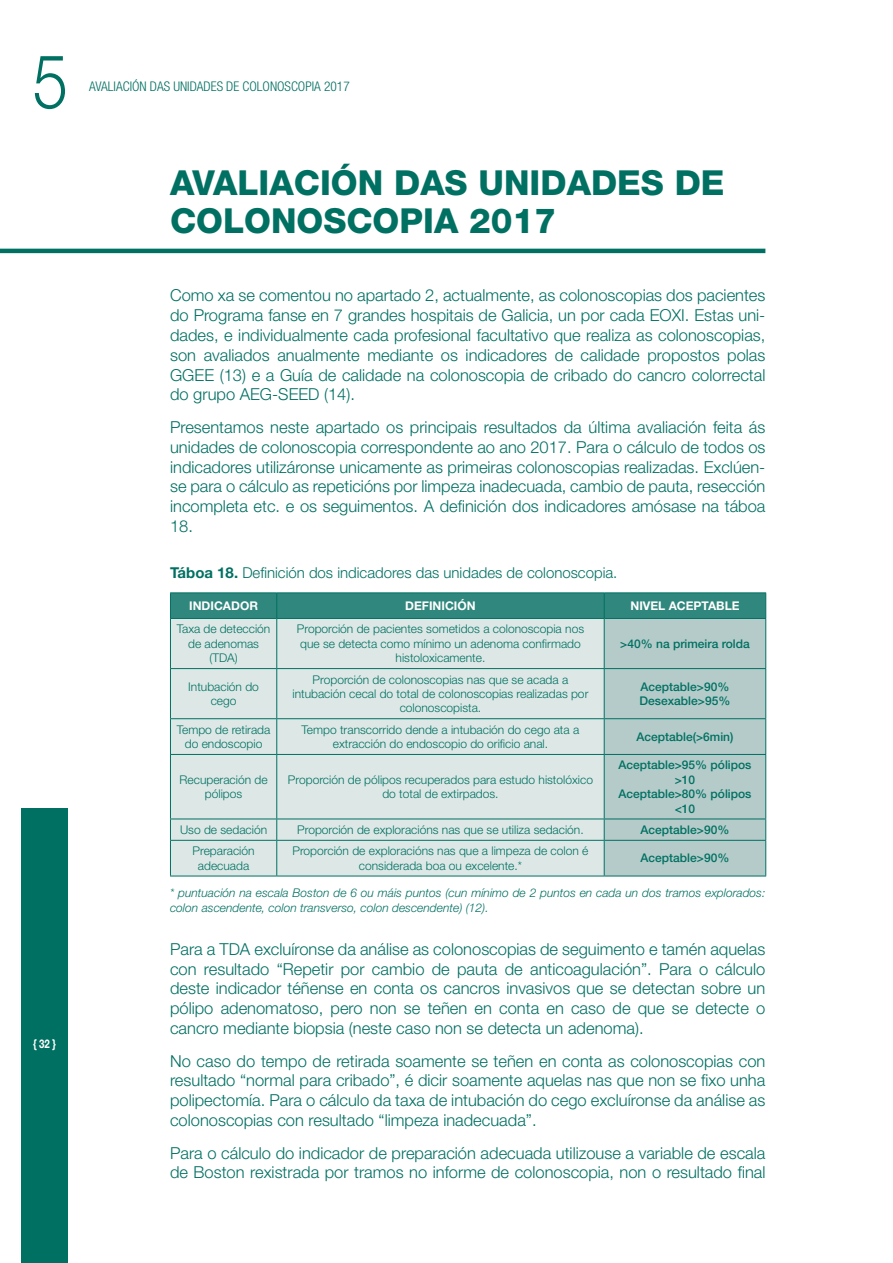
<style>
.page{position:relative;width:893px;height:1263px;background:#fff}
.page>*{position:absolute;margin:0;border:0;box-sizing:border-box;transform-origin:0 0}
.t1{font:300 75px "Helvetica Neue LT Std";color:#007062;scale:.85 1}
.t2{font:800 34.5px/38px "Helvetica Neue LT Std";color:#007062}
.PAR__0_0{font:300 16.5px/19.8px "Helvetica Neue LT Std";color:#007062;text-align:justify}
.TAB-00{font:300 15px "Helvetica Neue LT Std";color:#007062}
.t3{font:300 condensed 13.35px "Helvetica Neue LT Std";color:#007062}
.TAB-04{font:300 12px/14.4px "Helvetica Neue LT Std";color:#007062;text-align:center}
.TAB-05{font:italic 300 12px/14.4px "Helvetica Neue LT Std";color:#007062}
.TAB-03{font:500 12px/14.4px "Helvetica Neue LT Std";color:#007062;text-align:center}
.TAB-01{font:700 12px "Helvetica Neue LT Std";color:#fff}
.TAB-01-2{font:700 12px "Helvetica Neue LT Std";color:#fff;scale:.8 1}
.s1{font-weight:700}
</style>
<div class="page">
<div style="left:21px;top:808px;width:47px;height:455px;background:#007062"></div>
<hr style="left:170px;top:876px;width:107px;height:1px;background:#007062">
<hr style="left:277px;top:876px;width:327px;height:1px;background:#007062">
<hr style="left:170px;top:592px;width:107px;height:1px;background:#007062">
<hr style="left:277px;top:592px;width:327px;height:1px;background:#007062">
<hr style="left:604px;top:592px;width:162px;height:1px;background:#007062">
<svg style="left:170px;top:593px;width:596px;height:283px;background:#bdd4d1"></svg>
<hr style="left:604px;top:841px;width:1px;height:35px;background:#007062">
<hr style="left:765px;top:841px;width:1px;height:35px;background:#007062">
<hr style="left:604px;top:876px;width:162px;height:1px;background:#007062">
<hr style="left:0;top:249px;width:765px;height:4px;background:#007062">
<h1 class="t1" style="left:33px;top:35px;width:43px">5</h1>
<p class="TAB-01-2" style="left:33px;top:1036px;width:30px">{ 32 }</p>
<p class="t3" style="left:89px;top:79px;width:262px">AVALIACIÓN DAS UNIDADES DE COLONOSCOPIA 2017</p>
<h1 class="t2" style="left:170px;top:163px;width:556px">AVALIACIÓN DAS UNIDADES DE<br>COLONOSCOPIA 2017</h1>
<p class="PAR__0_0" style="left:170px;top:285px;width:597px">Como xa se comentou no apartado 2, actualmente, as colonoscopias dos pacientes do Programa fanse en 7 grandes hospitais de Galicia, un por cada EOXI. Estas uni&shy;dades, e individualmente cada profesional facultativo que realiza as colonoscopias, son avaliados anualmente mediante os indicadores de calidade propostos polas GGEE (13) e a Guía de calidade na colonoscopia de cribado do cancro colorrectal do grupo AEG-SEED (14).</p>
<p class="PAR__0_0" style="left:170px;top:417px;width:597px">Presentamos neste apartado os principais resultados da última avaliación feita ás unidades de colonoscopia correspondente ao ano 2017. Para o cálculo de todos os indicadores utilizáronse unicamente as primeiras colonoscopias realizadas. Exclúen&shy;se para o cálculo as repeticións por limpeza inadecuada, cambio de pauta, resección incompleta etc. e os seguimentos. A definición dos indicadores amósase na táboa 18.</p>
<p class="TAB-00" style="left:170px;top:563px;width:449px"><span class="s1">Táboa 18.</span> Definición dos indicadores das unidades de colonoscopia.</p>
<p class="TAB-01" style="left:189px;top:598px;width:70px">INDICADOR</p>
<p class="TAB-01" style="left:405px;top:598px;width:72px">DEFINICIÓN</p>
<p class="TAB-01" style="left:630px;top:598px;width:111px">NIVEL ACEPTABLE</p>
<p class="TAB-04" style="left:177px;top:622px;width:95px">Taxa de detección de adenomas (TDA)</p>
<p class="TAB-04" style="left:297px;top:622px;width:289px">Proporción de pacientes sometidos a colonoscopia nos que se detecta como mínimo un adenoma confirmado histoloxicamente.</p>
<p class="TAB-03" style="left:620px;top:636px;width:131px">&gt;40% na primeira rolda</p>
<p class="TAB-04" style="left:188px;top:679px;width:72px">Intubación do cego</p>
<p class="TAB-04" style="left:293px;top:672px;width:297px">Proporción de colonoscopias nas que se acada a intubación cecal do total de colonoscopias realizadas por colonoscopista.</p>
<p class="TAB-03" style="left:641px;top:679px;width:90px">Aceptable&gt;90%</p>
<p class="TAB-03" style="left:640px;top:693px;width:92px">Desexable&gt;95%</p>
<p class="TAB-04" style="left:177px;top:722px;width:95px">Tempo de retirada do endoscopio</p>
<p class="TAB-04" style="left:302px;top:722px;width:279px">Tempo transcorrido dende a intubación do cego ata a extracción do endoscopio do orificio anal.</p>
<p class="TAB-03" style="left:636px;top:729px;width:99px">Aceptable(&gt;6min)</p>
<p class="TAB-04" style="left:180px;top:772px;width:90px">Recuperación de pólipos</p>
<p class="TAB-04" style="left:288px;top:772px;width:306px">Proporción de pólipos recuperados para estudo histolóxico do total de extirpados.</p>
<p class="TAB-03" style="left:618px;top:758px;width:135px">Aceptable&gt;95% pólipos &gt;10</p>
<p class="TAB-03" style="left:618px;top:787px;width:135px">Aceptable&gt;80% pólipos &lt;10</p>
<p class="TAB-04" style="left:180px;top:822px;width:89px">Uso de sedación</p>
<p class="TAB-04" style="left:297px;top:822px;width:288px">Proporción de exploracións nas que se utiliza sedación.</p>
<p class="TAB-03" style="left:641px;top:822px;width:90px">Aceptable&gt;90%</p>
<p class="TAB-04" style="left:193px;top:843px;width:64px">Preparación adecuada</p>
<p class="TAB-04" style="left:293px;top:843px;width:297px">Proporción de exploracións nas que a limpeza de colon é considerada boa ou excelente.*</p>
<p class="TAB-03" style="left:641px;top:851px;width:90px">Aceptable&gt;90%</p>
<p class="TAB-05" style="left:170px;top:885px;width:597px">* puntuación na escala Boston de 6 ou máis puntos (cun mínimo de 2 puntos en cada un dos tramos explorados: colon ascendente, colon transverso, colon descendente) (12).</p>
<p class="PAR__0_0" style="left:170px;top:939px;width:597px">Para a TDA excluíronse da análise as colonoscopias de seguimento e tamén aquelas con resultado “Repetir por cambio de pauta de anticoagulación”. Para o cálculo deste indicador téñense en conta os cancros invasivos que se detectan sobre un pólipo adenomatoso, pero non se teñen en conta en caso de que se detecte o cancro mediante biopsia (neste caso non se detecta un adenoma).</p>
<p class="PAR__0_0" style="left:170px;top:1050px;width:597px">No caso do tempo de retirada soamente se teñen en conta as colonoscopias con resultado “normal para cribado”, é dicir soamente aquelas nas que non se fixo unha polipectomía. Para o cálculo da taxa de intubación do cego excluíronse da análise as colonoscopias con resultado “limpeza inadecuada”.</p>
<p class="PAR__0_0" style="left:170px;top:1142px;width:597px">Para o cálculo do indicador de preparación adecuada utilizouse a variable de escala de Boston rexistrada por tramos no informe de colonoscopia, non o resultado final</p>
</div>
